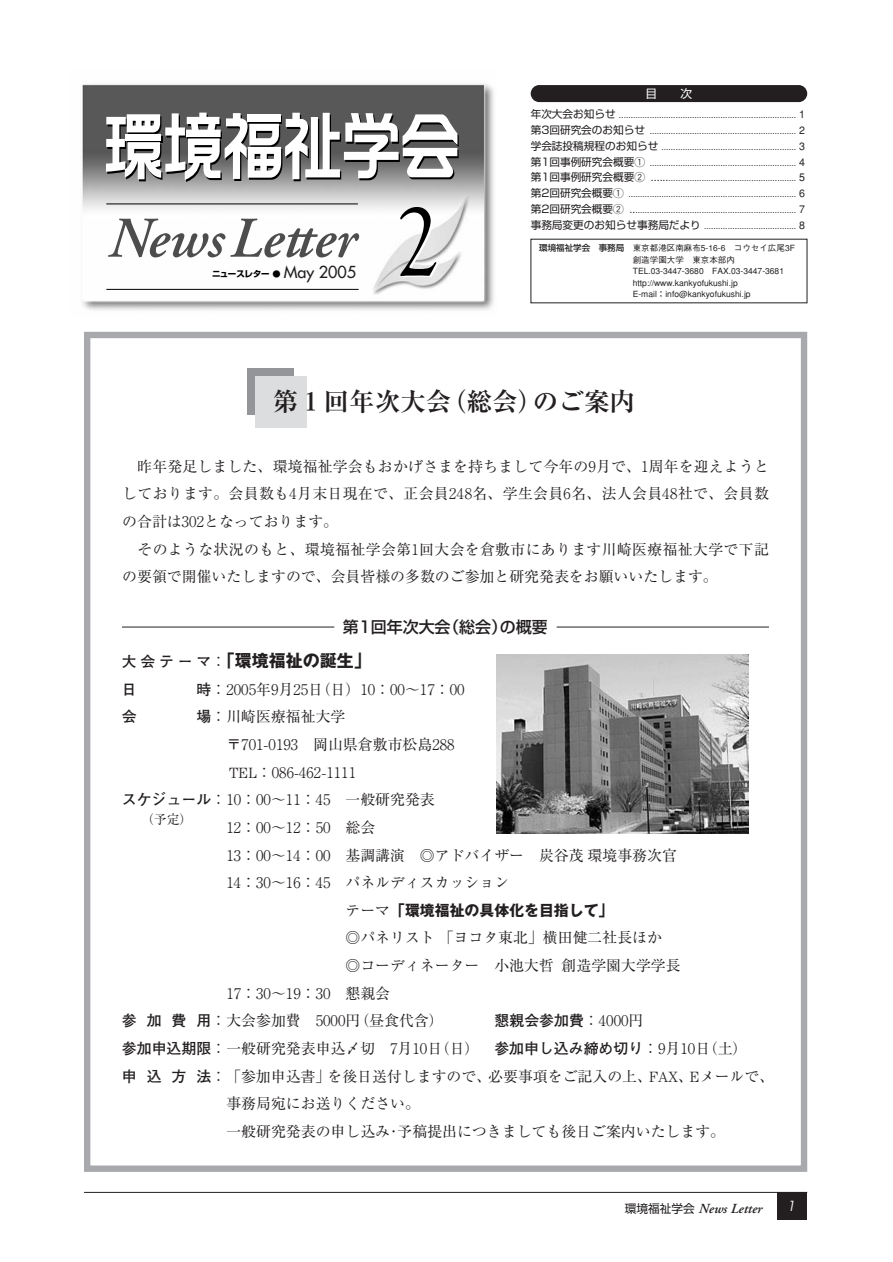
<style>
.page{position:relative;width:893px;height:1262px;background:#fff}
.page>*{position:absolute;margin:0;border:0;box-sizing:border-box;transform-origin:0 0}
.t1{font:italic 600 57.45px "Adobe Garamond";color:#4d4d4d}
.t2{font:700 25.5px "Ryumin";color:#231f20}
.t3{font:700 16.95px "Gothic MB101";color:#231f20}
.t4{font:500 15.9px "Shin Go";color:#231f20}
.t5{font:14.85px/27.6px "Ryumin";color:#231f20}
.t6{font:14.85px/27.6px "Ryumin Num";color:#231f20}
.t7{font:14.85px/27.6px "Ryumin";letter-spacing:.02em;color:#231f20}
.t8{font:700 14.85px "Gothic MB101";color:#231f20}
.t9{font:700 14.85px "Futo Go B101";color:#231f20}
.t10{font:italic 600 13.8px "Adobe Garamond";color:#231f20}
.t11{font:italic 13.8px "Avant Garde";color:#fff}
.t12{font:12.75px "Ryumin";color:#231f20}
.t13{font:11.7px "Shin Go";color:#fff}
.t14{font:500 8.55px/15.9px "Gothic BBB";color:#231f20;text-align:justify}
.t15{font:700 8.55px "Shin Go";letter-spacing:-.04em;color:#000}
.s1{font-size:8.25px}
.s2{font-family:"Futura";font-weight:400;font-size:16.2px;color:#231f20}
.s3{font-family:"Shin Go";font-weight:400;font-size:10.65px}
.s4{font-size:10.65px}
.s5{font-family:"Gth Hround";font-weight:400;font-size:10.65px}
.s6{font-family:"Shin Go"}
.s7{font-family:"Ryumin Num"}
.s8{font-family:"Futo Go B101";font-size:14.85px}
.s9{font-family:"Ryumin";font-weight:400;font-size:14.85px}
.s10{font-family:"Futo Go B101";font-weight:700}
.s11{font-family:"Ryumin"}
.s12{font-family:"Century";font-weight:300}
.s13{font-family:"Ryumin";font-weight:400}
.s14{font-family:"Ryumin Num";font-weight:400}
.s15{font-family:"Shin Go";font-weight:400;font-style:normal;font-size:11.7px}
</style>
<div class="page">
<div style="left:777px;top:1192px;width:30px;height:27px;background:#231f20"></div>
<div style="left:84px;top:332px;width:723px;height:839px;border:6px solid #a7a9ac"></div>
<div style="left:247px;top:368px;width:46px;height:47px;background:#939598"></div>
<div style="left:255px;top:376px;width:51px;height:51px;background:#dcddde"></div>
<hr style="left:84px;top:1192px;width:723px;height:1px;background:#231f20">
<img style="left:82px;top:83px;width:412px;height:227px">
<svg style="left:106px;top:113px;width:352px;height:69px"></svg>
<hr style="left:106px;top:289px;width:252px;height:1px;background:#000">
<hr style="left:106px;top:204px;width:252px;height:1px;background:#000">
<div style="left:530px;top:85px;width:277px;height:17px;background:#231f20;border-radius:9px"></div>
<img style="left:496px;top:654px;width:252px;height:179px">
<hr style="left:122px;top:627px;width:212px;height:1px;background:#231f20">
<hr style="left:556px;top:627px;width:213px;height:1px;background:#231f20">
<svg style="left:400px;top:207px;width:36px;height:69px"></svg>
<h1 class="t1" style="left:108px;top:215px;width:249px">News Letter</h1>
<p class="t15" style="left:212px;top:270px;width:145px">ニュースレター <span class="s1">●</span> <span class="s2">May 2005</span></p>
<h3 class="t13" style="left:645px;top:89px;width:48px">目　　次</h3>
<p class="t14" style="left:530px;top:108px;width:276px"><span class="s3">年次大会お知らせ</span> ........................................................................... <span class="s4">1</span><span class="s3">第3回研究会のお知らせ</span> .............................................................. <span class="s4">2</span><span class="s3">学会誌投稿規程のお知らせ</span> ......................................................... <span class="s4">3</span><span class="s3">第1回事例研究会概要</span><span class="s5">q</span> .............................................................. <span class="s4">4</span><span class="s3">第1回事例研究会概要</span><span class="s5">w</span> <span class="s4">......</span>...................................................... <span class="s4">5</span><span class="s3">第2回研究会概要</span><span class="s5">q</span> ....................................................................... <span class="s4">6</span><span class="s3">第2回研究会概要</span><span class="s5">w</span> <span class="s4">..</span>.................................................................... <span class="s4">7</span><span class="s3">事務局変更のお知らせ事務局だより</span> ....................................... <span class="s4">8</span></p>
<p class="t14" style="left:632px;top:244px;width:164px;line-height:11.6px;text-align:left;text-indent:-94px"><span class="s6">環境福祉学会 事務局</span> 東京都港区南麻布5-16-6 コウセイ広尾3F創造学園大学　東京本部内<br>TEL.03-3447-3680 FAX.03-3447-3681 http://www.kankyofukushi.jp<br>E-mail：info@kankyofukushi.jp</p>
<h2 class="t2" style="left:272px;top:392px;width:364px">第１回年次大会（総会）のご案内</h2>
<h3 class="t5" style="left:122px;top:454px;width:648px;text-align:justify;text-indent:15px">昨年発足しました、環境福祉学会もおかげさまを持ちまして今年の<span class="s7">9</span>月で、<span class="s7">1</span>周年を迎えようとしております。会員数も<span class="s7">4</span>月末日現在で、正会員<span class="s7">248</span>名、学生会員<span class="s7">6</span>名、法人会員<span class="s7">48</span>社で、会員数の合計は<span class="s7">302</span>となっております。</h3>
<h3 class="t7" style="left:122px;top:537px;width:648px;text-indent:15px">そのような状況のもと、環境福祉学会第<span class="s7">1</span>回大会を倉敷市にあります川崎医療福祉大学で下記の要領で開催いたしますので、会員皆様の多数のご参加と研究発表をお願いいたします。</h3>
<h3 class="t4" style="left:343px;top:621px;width:206px">第1回年次大会（総会）の概要</h3>
<h3 class="t3" style="left:122px;top:654px;width:250px"><span class="s8">大会テーマ</span><span class="s9">：</span>「環境福祉の誕生」</h3>
<h3 class="t6" style="left:122px;top:675px;width:344px"><span class="s10">日　　　　時</span><span class="s11">：</span>2005<span class="s11">年</span>9<span class="s11">月</span>25<span class="s11">日（日）</span>10<span class="s11">：</span>00<span class="s11">～</span>17<span class="s11">：</span>00</h3>
<h3 class="t5" style="left:122px;top:705px;width:225px"><span class="s10">会　　　　場</span>：川崎医療福祉大学</h3>
<h3 class="t6" style="left:226px;top:730px;width:230px"><span class="s11">〒</span>701<span class="s12">-</span>0193 <span class="s11">岡山県倉敷市松島</span>288<br><span class="s12">TEL</span><span class="s11">：</span>086<span class="s12">-</span>462<span class="s12">-</span>1111</h3>
<h3 class="t5" style="left:122px;top:788px;width:314px"><span class="s10">スケジュール</span>：<span class="s7">10</span>：<span class="s7">00</span>～<span class="s7">11</span>：<span class="s7">45</span> 一般研究発表</h3>
<h3 class="t12" style="left:141px;top:815px;width:53px">（予定）</h3>
<h3 class="t6" style="left:226px;top:813px;width:150px">12<span class="s11">：</span>00<span class="s11">～</span>12<span class="s11">：</span>50 <span class="s11">総会</span></h3>
<h3 class="t5" style="left:226px;top:843px;width:452px"><span class="s7">13</span>：<span class="s7">00</span>～<span class="s7">14</span>：<span class="s7">00</span> 基調講演　◎アドバイザー　炭谷茂環境事務次官<br><span class="s7">14</span>：<span class="s7">30</span>～<span class="s7">16</span>：<span class="s7">45</span> パネルディスカッション</h3>
<h3 class="t8" style="left:345px;top:904px;width:269px"><span class="s13">テーマ</span>「環境福祉の具体化を目指して」</h3>
<h3 class="t5" style="left:345px;top:926px;width:337px">◎パネリスト「ヨコタ東北」横田健二社長ほか<br>◎コーディネーター　小池大哲創造学園大学学長</h3>
<h3 class="t6" style="left:226px;top:979px;width:165px">17<span class="s11">：</span>30<span class="s11">～</span>19<span class="s11">：</span>30 <span class="s11">懇親会</span></h3>
<h3 class="t5" style="left:122px;top:1009px;width:323px"><span class="s10">参 加 費 用</span>：大会参加費　<span class="s7">5000</span>円（昼食代含）</h3>
<h3 class="t9" style="left:494px;top:1015px;width:150px">懇親会参加費<span class="s13">：</span><span class="s14">4000</span><span class="s13">円</span></h3>
<h3 class="t5" style="left:122px;top:1036px;width:627px"><span class="s10">参加申込期限</span>：一般研究発表申込〆切　<span class="s7">7</span>月<span class="s7">10</span>日（日） <span class="s10">参加申し込み締め切り</span>：<span class="s7">9</span>月<span class="s7">10</span>日（土）</h3>
<h3 class="t5" style="left:122px;top:1064px;width:654px"><span class="s10">申 込 方 法</span>：「参加申込書」を後日送付しますので、必要事項をご記入の上、<span class="s12">FAX</span>、<span class="s12">E</span>メールで、</h3>
<h3 class="t5" style="left:226px;top:1092px;width:195px">事務局宛にお送りください。</h3>
<h3 class="t5" style="left:226px;top:1119px;width:500px">一般研究発表の申し込み･予稿提出につきましても後日ご案内いたします。</h3>
<h3 class="t10" style="left:624px;top:1202px;width:139px"><span class="s15">環境福祉学会</span> News Letter</h3>
<h3 class="t11" style="left:787px;top:1200px;width:9px">1</h3>
</div>
